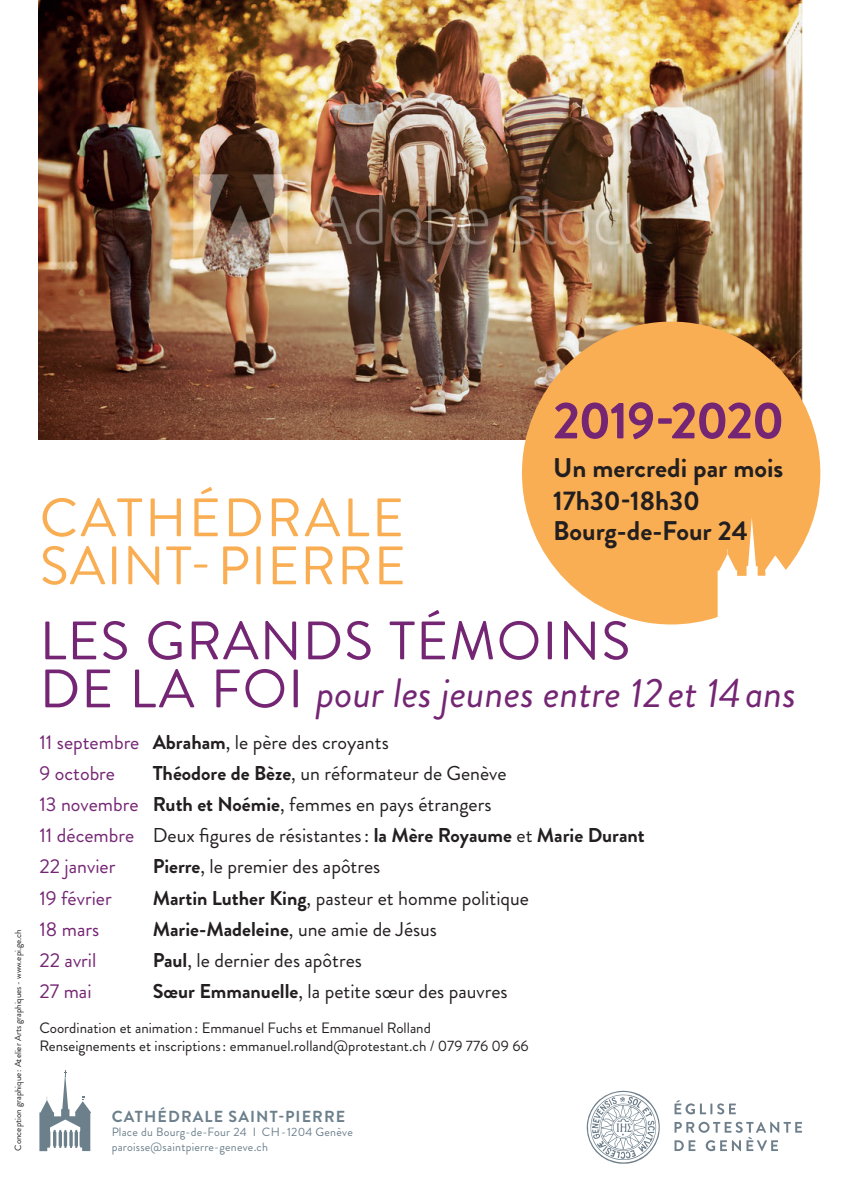
<style>
.page{position:relative;width:842px;height:1191px;background:#fff}
.page>*{position:absolute;margin:0;border:0;box-sizing:border-box;transform-origin:0 0}
.t1{font:54px/48px "Brandon Grotesque";letter-spacing:.02em;color:#faae53}
.t2{font:54px "Brandon Grotesque";letter-spacing:.02em;color:#742573}
.t3{font:700 52px "Brandon Grotesque";letter-spacing:-.025em;color:#742573}
.t4{font:italic 41px "Brandon Grotesque";color:#742573}
.t5{font:700 27px/32.8px "Brandon Grotesque";color:#231f20}
.t6{font:20px/31px "Brandon Grotesque";color:#231f20}
.t7{font:20px/31px "Brandon Grotesque";color:#742573}
.t8{font:700 20px "Brandon Grotesque";color:#231f20}
.t9{font:700 16px "Brandon Grotesque";letter-spacing:.07em;color:#6c808c}
.t10{font:15px/18px "Brandon Grotesque";color:#231f20}
.t11{font:12px/14.4px "Brandon Grotesque";letter-spacing:.02em;color:#6c808c}
.t12{font:9px "Brandon Grotesque";color:#231f20}
.s1{font-style:normal;font-size:54px}
.s2{font-weight:700;color:#231f20}
.s3{color:#231f20}
.s4{font-weight:700}
.s5{color:#742573}
.s6{font-weight:400}
</style>
<div class="page">
<img style="left:39px;top:0;width:763px;height:439px">
<svg style="left:39px;top:1070px;width:52px;height:81px"></svg>
<svg style="left:522px;top:321px;width:298px;height:303px;background:#f1b46c"></svg>
<svg style="left:586px;top:1090px;width:74px;height:74px"></svg>
<svg style="left:674px;top:1100px;width:62px;height:14px"></svg>
<svg style="left:674px;top:1121px;width:128px;height:30px"></svg>
<p class="t12" style="left:12px;top:1150px;width:223px;rotate:-90deg">Conception graphique : Atelier Arts graphiques - www.epi.ge.ch</p>
<h1 class="t1" style="left:40px;top:494px;width:367px">CATHÉDRALE<br>SAINT-PIERRE</h1>
<h2 class="t3" style="left:553px;top:384px;width:233px">2019-2020</h2>
<h3 class="t5" style="left:553px;top:451px;width:232px">Un mercredi par mois<br>17h30-18h30</h3>
<h3 class="t5" style="left:553px;top:514px;width:196px">Bourg-de-Four 24</h3>
<h1 class="t2" style="left:40px;top:603px;width:592px">LES GRANDS TÉMOINS</h1>
<h3 class="t4" style="left:40px;top:665px;width:758px"><span class="s1">DE LA FOI</span> pour les jeunes entre 12 et 14 ans</h3>
<p class="t7" style="left:39px;top:727px;width:351px">11 septembre <span class="s2">Abraham</span><span class="s3">, le père des croyants<br></span>9 octobre</p>
<p class="t6" style="left:39px;top:758px;width:607px;text-indent:113px"><span class="s4">Théodore de Bèze</span>, un réformateur de Genève<br><span class="s5">13 novembre</span> <span class="s4">Ruth et Noémie</span>, femmes en pays étrangers<br><span class="s5">11 décembre</span> Deux figures de résistantes: <span class="s4">la Mère Royaume</span> et <span class="s4">Marie Durant </span><span class="s5">22 janvier</span></p>
<p class="t6" style="left:153px;top:851px;width:229px"><span class="s4">Pierre</span>, le premier des apôtres</p>
<p class="t7" style="left:39px;top:882px;width:74px">19 février</p>
<p class="t6" style="left:153px;top:882px;width:378px"><span class="s4">Martin Luther King</span>, pasteur et homme politique</p>
<p class="t7" style="left:39px;top:913px;width:61px">18 mars</p>
<p class="t8" style="left:153px;top:914px;width:286px">Marie-Madeleine<span class="s6">, une amie de Jésus</span></p>
<p class="t7" style="left:39px;top:944px;width:58px">22 avril</p>
<p class="t6" style="left:153px;top:944px;width:211px"><span class="s4">Paul</span>, le dernier des apôtres</p>
<p class="t7" style="left:39px;top:975px;width:54px">27 mai</p>
<p class="t6" style="left:153px;top:975px;width:356px"><span class="s4">Sœur Emmanuelle</span>, la petite sœur des pauvres</p>
<p class="t10" style="left:39px;top:1019px;width:491px">Coordination et animation : Emmanuel Fuchs et Emmanuel Rolland<br>Renseignements et inscriptions: emmanuel.rolland@protestant.ch / 079 776 09 66</p>
<p class="t9" style="left:112px;top:1105px;width:235px">CATHÉDRALE SAINT-PIERRE</p>
<p class="t11" style="left:112px;top:1125px;width:243px">Place du Bourg-de-Four 24 I CH-1204 Genève paroisse@saintpierre-geneve.ch</p>
</div>
